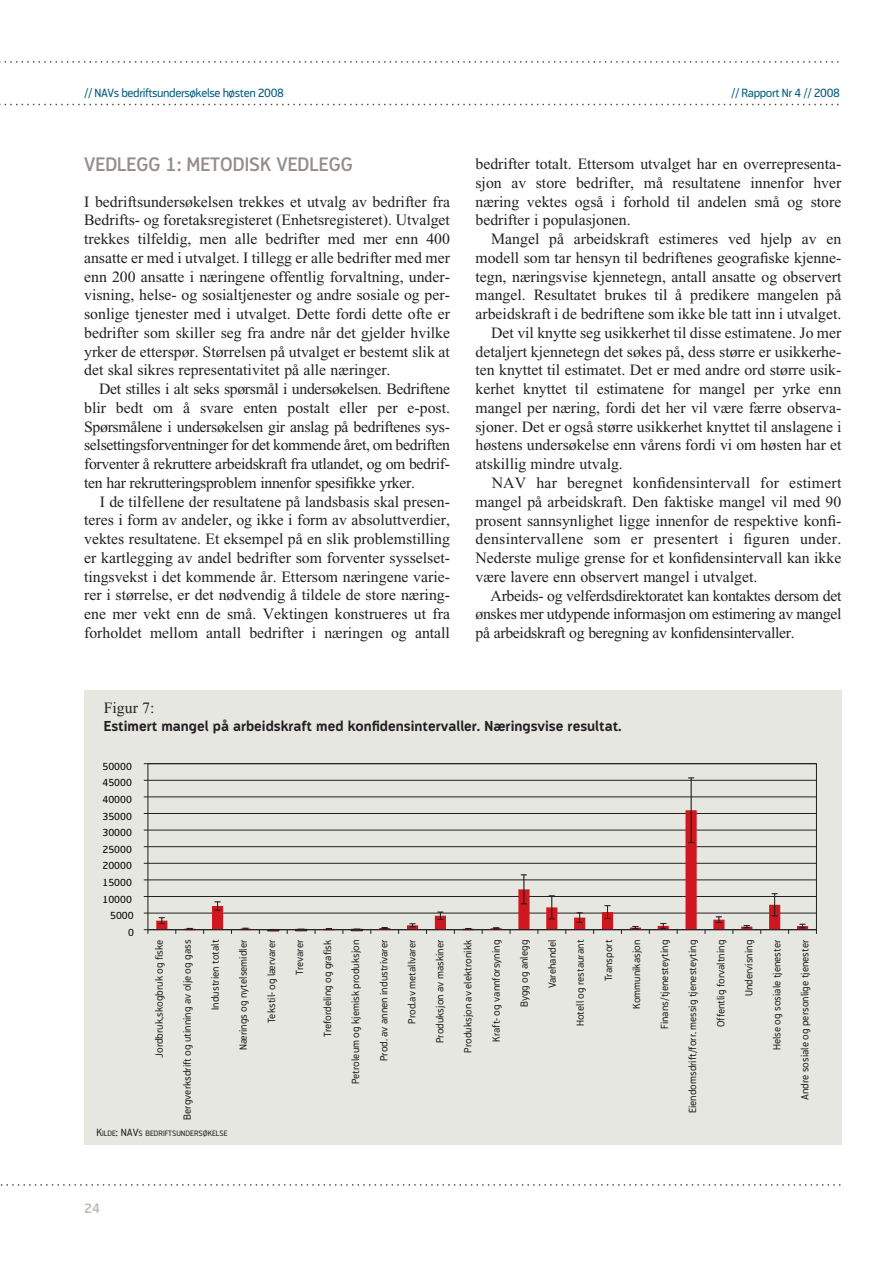
<style>
.page{position:relative;width:893px;height:1263px;background:#fff}
.page>*{position:absolute;margin:0;border:0;box-sizing:border-box;transform-origin:0 0}
.t1{font:600 19.5px "Modus";color:#968d88}
.t2{font:15.75px/18.8px "Times New Roman";color:#231f20;text-align:justify}
.t3{font:15.75px "Times New Roman";letter-spacing:-.02em;color:#231f20}
.t4{font:15.75px "Times New Roman";letter-spacing:.02em;color:#231f20}
.t5{font:700 14.25px "Modus";color:#231f20}
.t6{font:600 13.5px "Modus";color:#bcb6af}
.t7{font:12px "Modus";letter-spacing:-.035em;color:#005b7f}
.t8{font:10.35px "Modus";color:#231f20}
.t9{font:10.35px "Modus";color:#000}
.t10{font:7.8px "Modus";color:#231f20}
.s1{font-size:10.5px}
</style>
<div class="page">
<svg style="left:0;top:1184px;width:841px;height:2px"></svg>
<svg style="left:0;top:104px;width:839px;height:1px"></svg>
<svg style="left:0;top:61px;width:839px;height:2px"></svg>
<div style="left:84px;top:691px;width:749px;height:454px;background:#e7e7e1"></div>
<hr style="left:148px;top:913px;width:668px;height:1px;background:#231f20">
<hr style="left:148px;top:896px;width:668px;height:1px;background:#231f20">
<hr style="left:148px;top:880px;width:668px;height:1px;background:#231f20">
<hr style="left:148px;top:863px;width:668px;height:1px;background:#231f20">
<hr style="left:148px;top:846px;width:668px;height:1px;background:#231f20">
<hr style="left:148px;top:830px;width:668px;height:1px;background:#231f20">
<hr style="left:148px;top:813px;width:668px;height:1px;background:#231f20">
<hr style="left:148px;top:797px;width:668px;height:1px;background:#231f20">
<hr style="left:148px;top:780px;width:668px;height:1px;background:#231f20">
<svg style="left:156px;top:810px;width:652px;height:121px"></svg>
<svg style="left:159px;top:917px;width:6px;height:7px"></svg>
<svg style="left:214px;top:902px;width:6px;height:9px"></svg>
<svg style="left:267px;top:930px;width:12px;height:1px"></svg>
<svg style="left:295px;top:930px;width:12px;height:1px"></svg>
<svg style="left:381px;top:927px;width:6px;height:2px"></svg>
<svg style="left:409px;top:924px;width:6px;height:4px"></svg>
<svg style="left:437px;top:912px;width:6px;height:8px"></svg>
<svg style="left:493px;top:927px;width:6px;height:2px"></svg>
<svg style="left:521px;top:875px;width:6px;height:30px"></svg>
<svg style="left:549px;top:896px;width:6px;height:24px"></svg>
<svg style="left:576px;top:913px;width:6px;height:10px"></svg>
<svg style="left:604px;top:905px;width:6px;height:14px"></svg>
<svg style="left:632px;top:926px;width:6px;height:3px"></svg>
<svg style="left:660px;top:923px;width:6px;height:6px"></svg>
<hr style="left:690px;top:778px;width:1px;height:65px;background:#231f20">
<svg style="left:716px;top:917px;width:6px;height:6px"></svg>
<svg style="left:743px;top:925px;width:6px;height:3px"></svg>
<svg style="left:771px;top:893px;width:6px;height:24px"></svg>
<svg style="left:799px;top:924px;width:6px;height:5px"></svg>
<hr style="left:148px;top:929px;width:668px;height:1px;background:#231f20">
<svg style="left:144px;top:929px;width:5px;height:5px"></svg>
<p class="t7" style="left:84px;top:89px;width:201px">// NAVs bedriftsundersøkelse høsten 2008</p>
<p class="t7" style="left:731px;top:89px;width:110px">// Rapport Nr 4 // 2008</p>
<p class="t1" style="left:84px;top:157px;width:270px">VEDLEGG 1: METODISK VEDLEGG</p>
<p class="t2" style="left:84px;top:194px;width:367px">I bedriftsundersøkelsen trekkes et utvalg av bedrifter fra Bedrifts- og foretaksregisteret (Enhetsregisteret). Utvalget trekkes tilfeldig, men alle bedrifter med mer enn 400 ansatte er med i utvalget. I tillegg er alle bedrifter med mer enn 200 ansatte i næringene offentlig forvaltning, under&shy;visning, helse- og sosialtjenester og andre sosiale og per&shy;sonlige tjenester med i utvalget. Dette fordi dette ofte er bedrifter som skiller seg fra andre når det gjelder hvilke yrker de etterspør. Størrelsen på utvalget er bestemt slik at det skal sikres representativitet på alle næringer.</p>
<p class="t2" style="left:84px;top:381px;width:367px;text-indent:15px">Det stilles i alt seks spørsmål i undersøkelsen. Bedriftene blir bedt om å svare enten postalt eller per e-post.<br>Spørsmålene i undersøkelsen gir anslag på bedriftenes sys&shy;selsettingsforventninger for det kommende året, om bedriften forventer å rekruttere arbeidskraft fra utlandet, og om bedrif&shy;ten har rekrutteringsproblem innenfor spesifikke yrker.</p>
<p class="t2" style="left:84px;top:494px;width:367px;text-indent:16px">I de tilfellene der resultatene på landsbasis skal presen&shy;teres i form av andeler, og ikke i form av absoluttverdier, vektes resultatene. Et eksempel på en slik problemstilling er kartlegging av andel bedrifter som forventer sysselset&shy;tingsvekst i det kommende år. Ettersom næringene varie&shy;rer i størrelse, er det nødvendig å tildele de store næring&shy;ene mer vekt enn de små. Vektingen konstrueres ut fra forholdet mellom antall bedrifter i næringen og antall</p>
<p class="t2" style="left:475px;top:156px;width:367px">bedrifter totalt. Ettersom utvalget har en overrepresenta&shy;sjon av store bedrifter, må resultatene innenfor hver næring vektes også i forhold til andelen små og store bedrifter i populasjonen.</p>
<p class="t2" style="left:491px;top:231px;width:351px">Mangel på arbeidskraft estimeres ved hjelp av en</p>
<p class="t2" style="left:475px;top:250px;width:367px">modell som tar hensyn til bedriftenes geografiske kjenne-</p>
<p class="t2" style="left:475px;top:269px;width:367px">tegn, næringsvise kjennetegn, antall ansatte og observert</p>
<p class="t2" style="left:475px;top:287px;width:367px">mangel. Resultatet brukes til å predikere mangelen på</p>
<p class="t2" style="left:475px;top:306px;width:367px">arbeidskraft i de bedriftene som ikke ble tatt inn i utvalget.</p>
<p class="t2" style="left:491px;top:325px;width:351px">Det vil knytte seg usikkerhet til disse estimatene. Jo mer</p>
<p class="t2" style="left:475px;top:344px;width:367px">detaljert kjennetegn det søkes på, dess større er usikkerhe-</p>
<p class="t2" style="left:475px;top:362px;width:367px">ten knyttet til estimatet. Det er med andre ord større usik-</p>
<p class="t2" style="left:475px;top:381px;width:367px">kerhet knyttet til estimatene for mangel per yrke enn</p>
<p class="t2" style="left:475px;top:400px;width:367px">mangel per næring, fordi det her vil være færre observa-</p>
<p class="t2" style="left:475px;top:419px;width:367px">sjoner. Det er også større usikkerhet knyttet til anslagene i</p>
<p class="t2" style="left:475px;top:437px;width:367px">høstens undersøkelse enn vårens fordi vi om høsten har et</p>
<p class="t2" style="left:475px;top:456px;width:149px">atskillig mindre utvalg.</p>
<p class="t2" style="left:491px;top:475px;width:351px">NAV har beregnet konfidensintervall for estimert</p>
<p class="t2" style="left:475px;top:494px;width:367px">mangel på arbeidskraft. Den faktiske mangel vil med 90</p>
<p class="t2" style="left:475px;top:512px;width:367px">prosent sannsynlighet ligge innenfor de respektive konfi-</p>
<p class="t4" style="left:475px;top:533px;width:367px">densintervallene som er presentert i figuren under.</p>
<p class="t2" style="left:475px;top:550px;width:367px">Nederste mulige grense for et konfidensintervall kan ikke</p>
<p class="t2" style="left:475px;top:569px;width:283px">være lavere enn observert mangel i utvalget.</p>
<p class="t3" style="left:490px;top:590px;width:352px">Arbeids- og velferdsdirektoratet kan kontaktes dersom det</p>
<p class="t3" style="left:475px;top:608px;width:367px">ønskes mer utdypende informasjon om estimering av mangel</p>
<p class="t3" style="left:475px;top:627px;width:321px">på arbeidskraft og beregning av konfidensintervaller.</p>
<p class="t2" style="left:104px;top:700px;width:52px">Figur 7:</p>
<p class="t5" style="left:104px;top:721px;width:519px">Estimert mangel på arbeidskraft med konfidensintervaller. Næringsvise resultat.</p>
<p class="t9" style="left:102px;top:762px;width:31px">50000</p>
<p class="t9" style="left:102px;top:779px;width:31px">45000</p>
<p class="t9" style="left:102px;top:795px;width:31px">40000</p>
<p class="t9" style="left:102px;top:812px;width:31px">35000</p>
<p class="t9" style="left:102px;top:829px;width:31px">30000</p>
<p class="t9" style="left:102px;top:845px;width:31px">25000</p>
<p class="t9" style="left:102px;top:862px;width:31px">20000</p>
<p class="t9" style="left:102px;top:878px;width:31px">15000</p>
<p class="t9" style="left:102px;top:895px;width:31px">10000</p>
<p class="t9" style="left:110px;top:912px;width:25px">5000</p>
<p class="t9" style="left:128px;top:928px;width:7px">0</p>
<p class="t8" style="left:155px;top:1058px;width:120px;rotate:-90deg">Jordbruk,skogbruk og fiske</p>
<p class="t8" style="left:183px;top:1120px;width:182px;rotate:-90deg">Bergverksdrift og utinning av olje og gass</p>
<p class="t8" style="left:211px;top:1010px;width:72px;rotate:-90deg">Industrien totalt</p>
<p class="t8" style="left:239px;top:1050px;width:112px;rotate:-90deg">Nærings og nytelsemidler</p>
<p class="t8" style="left:267px;top:1023px;width:85px;rotate:-90deg">Tekstil- og lærvarer</p>
<p class="t8" style="left:295px;top:975px;width:37px;rotate:-90deg">Trevarer</p>
<p class="t8" style="left:323px;top:1037px;width:99px;rotate:-90deg">Trefordeling og grafisk</p>
<p class="t8" style="left:352px;top:1084px;width:146px;rotate:-90deg">Petroleum og kjemisk produksjon</p>
<p class="t8" style="left:380px;top:1061px;width:123px;rotate:-90deg">Prod. av annen industrivarer</p>
<p class="t8" style="left:408px;top:1024px;width:86px;rotate:-90deg">Prod.av metallvarer</p>
<p class="t8" style="left:436px;top:1043px;width:105px;rotate:-90deg">Produksjon av maskiner</p>
<p class="t8" style="left:464px;top:1053px;width:114px;rotate:-90deg">Produksjon av elektronikk</p>
<p class="t8" style="left:492px;top:1042px;width:104px;rotate:-90deg">Kraft- og vannforsyning</p>
<p class="t8" style="left:520px;top:1007px;width:69px;rotate:-90deg">Bygg og anlegg</p>
<p class="t8" style="left:548px;top:988px;width:50px;rotate:-90deg">Varehandel</p>
<p class="t8" style="left:576px;top:1026px;width:88px;rotate:-90deg">Hotell og restaurant</p>
<p class="t8" style="left:604px;top:981px;width:43px;rotate:-90deg">Transport</p>
<p class="t8" style="left:632px;top:1009px;width:71px;rotate:-90deg">Kommunikasjon</p>
<p class="t8" style="left:660px;top:1029px;width:91px;rotate:-90deg">Finans/tjenesteyting</p>
<p class="t8" style="left:688px;top:1113px;width:175px;rotate:-90deg">Eiendomsdrift/forr. messig tjenesteyting</p>
<p class="t8" style="left:716px;top:1027px;width:89px;rotate:-90deg">Offentlig forvaltning</p>
<p class="t8" style="left:744px;top:996px;width:58px;rotate:-90deg">Undervisning</p>
<p class="t8" style="left:773px;top:1050px;width:112px;rotate:-90deg">Helse og sosiale tjenester</p>
<p class="t8" style="left:801px;top:1100px;width:162px;rotate:-90deg">Andre sosiale og personlige tjenester</p>
<p class="t10" style="left:96px;top:1130px;width:133px"><span class="s1">K</span>ILDE<span class="s1">: NAV</span>S BEDRIFTSUNDERSØKELSE</p>
<p class="t6" style="left:84px;top:1203px;width:17px">24</p>
</div>
